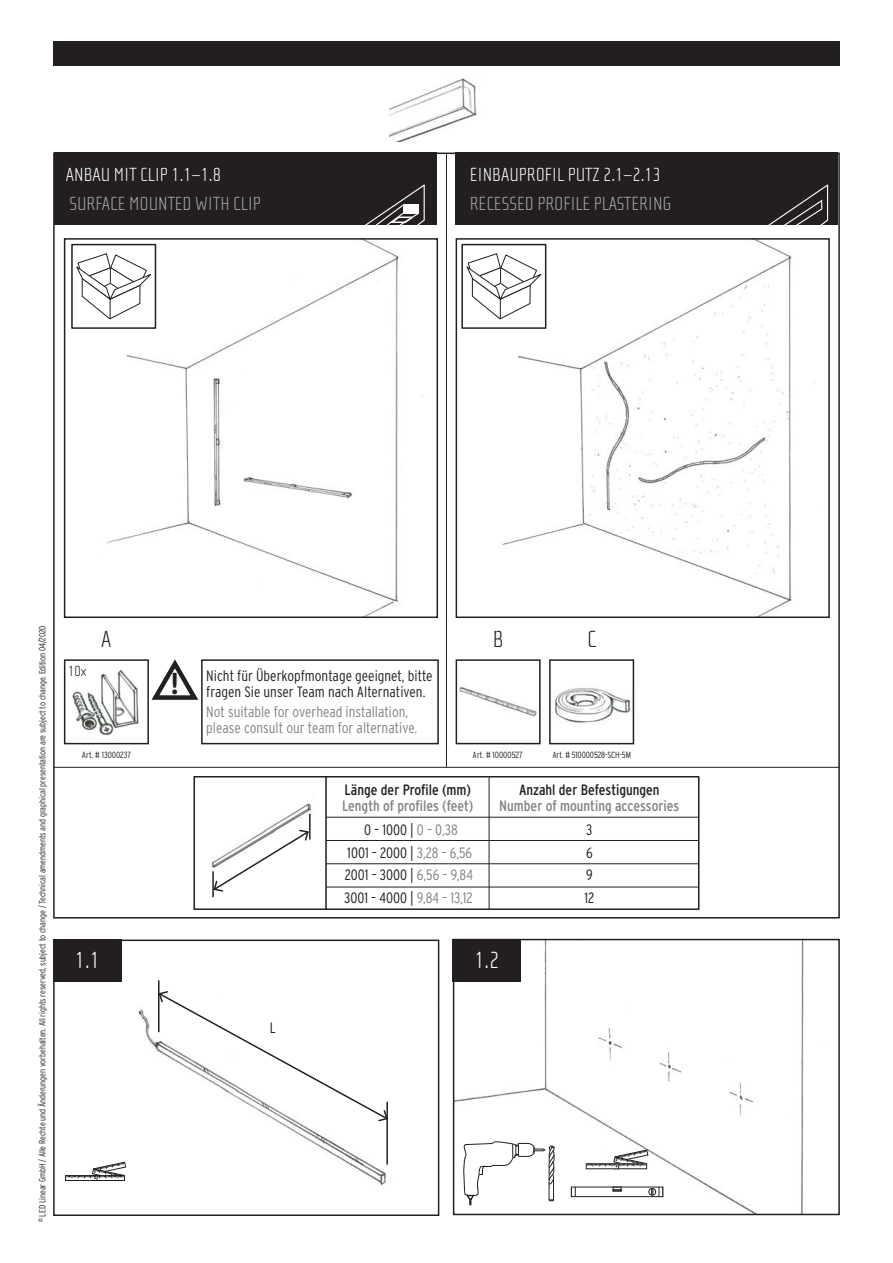
<style>
.page{position:relative;width:893px;height:1263px;background:#fff}
.page>*{position:absolute;margin:0;border:0;box-sizing:border-box;transform-origin:0 0}
.t1{font:700 condensed 30.3px "Interstate";color:#231f20}
.t2{font:100 24px "Cholla Sans OT";color:#fff}
.t3{font:100 24px "Cholla Sans OT";color:#231f20}
.t4{font:100 19.5px "Cholla Sans OT";color:#a6aaac}
.t5{font:100 19.5px "Cholla Sans OT";color:#fff}
.t6{font:300 condensed 15px/16.5px "Interstate";color:#231f20}
.t7{font:300 condensed 15px "Interstate";color:#808285}
.t8{font:condensed 15px "Interstate";color:#808285}
.t9{font:condensed 15px "Interstate";color:#231f20}
.t10{font:100 15px "Cholla Sans OT";color:#231f20}
.t11{font:300 condensed 9px "Interstate";letter-spacing:-.01em;color:#231f20}
.s1{color:#808285}
</style>
<div class="page">
<img style="left:389px;top:78px;width:88px;height:63px">
<div style="left:54px;top:153px;width:383px;height:72px;background:#231f20"></div>
<div style="left:456px;top:153px;width:382px;height:72px;background:#231f20"></div>
<div style="left:53px;top:42px;width:787px;height:24px;background:#231f20"></div>
<img style="left:499px;top:241px;width:316px;height:374px">
<div style="left:456px;top:238px;width:374px;height:380px;border:2px solid #231f20"></div>
<img style="left:98px;top:241px;width:326px;height:374px">
<div style="left:64px;top:238px;width:374px;height:380px;border:2px solid #231f20"></div>
<div style="left:462px;top:245px;width:84px;height:83px;background:#fff"></div>
<div style="left:461px;top:244px;width:85px;height:85px;border:2px solid #231f20"></div>
<svg style="left:466px;top:253px;width:78px;height:67px"></svg>
<hr style="left:53px;top:767px;width:787px;height:1px;background:#231f20">
<img style="left:211px;top:804px;width:102px;height:60px">
<div style="left:193px;top:776px;width:134px;height:134px;border:2px solid #231f20"></div>
<hr style="left:309px;top:814px;width:2px;height:25px;background:#231f20">
<svg style="left:212px;top:829px;width:98px;height:63px"></svg>
<hr style="left:212px;top:871px;width:2px;height:26px;background:#231f20">
<div style="left:325px;top:776px;width:374px;height:134px;border:2px solid #231f20"></div>
<hr style="left:326px;top:817px;width:372px;height:1px;background:#231f20">
<hr style="left:326px;top:840px;width:372px;height:1px;background:#231f20">
<hr style="left:326px;top:863px;width:372px;height:1px;background:#231f20">
<hr style="left:326px;top:887px;width:372px;height:1px;background:#231f20">
<hr style="left:489px;top:776px;width:1px;height:133px;background:#231f20">
<hr style="left:446px;top:154px;width:1px;height:613px;background:#231f20">
<img style="left:72px;top:670px;width:67px;height:65px">
<div style="left:64px;top:659px;width:85px;height:85px;border:2px solid #231f20"></div>
<img style="left:459px;top:686px;width:78px;height:31px">
<div style="left:456px;top:659px;width:85px;height:85px;border:2px solid #231f20"></div>
<img style="left:555px;top:688px;width:76px;height:35px">
<div style="left:549px;top:659px;width:85px;height:85px;border:2px solid #231f20"></div>
<img style="left:456px;top:942px;width:348px;height:270px">
<div style="left:453px;top:939px;width:387px;height:276px;border:2px solid #231f20"></div>
<div style="left:453px;top:939px;width:68px;height:42px;background:#231f20"></div>
<svg style="left:462px;top:1140px;width:201px;height:68px"></svg>
<img style="left:93px;top:977px;width:295px;height:209px">
<div style="left:53px;top:939px;width:386px;height:277px;border:2px solid #231f20"></div>
<div style="left:53px;top:939px;width:68px;height:42px;background:#231f20"></div>
<div style="left:65px;top:1175px;width:32px;height:6px;border:1px solid #231f20"></div>
<svg style="left:67px;top:1161px;width:60px;height:20px"></svg>
<svg style="left:157px;top:990px;width:231px;height:132px"></svg>
<hr style="left:158px;top:980px;width:2px;height:52px;background:#231f20">
<hr style="left:386px;top:1102px;width:2px;height:62px;background:#231f20">
<div style="left:72px;top:245px;width:83px;height:83px;background:#fff"></div>
<div style="left:71px;top:244px;width:85px;height:85px;border:2px solid #231f20"></div>
<svg style="left:76px;top:253px;width:78px;height:67px"></svg>
<svg style="left:768px;top:184px;width:61px;height:41px"></svg>
<svg style="left:365px;top:184px;width:60px;height:41px"></svg>
<svg style="left:148px;top:659px;width:51px;height:43px"></svg>
<div style="left:201px;top:659px;width:238px;height:85px;border:2px solid #231f20"></div>
<p class="t5" style="left:66px;top:164px;width:157px">ANBAU MIT CLIP 1.1–1.8</p>
<p class="t4" style="left:69px;top:193px;width:193px">SURFACE MOUNTED WITH CLIP</p>
<p class="t5" style="left:470px;top:164px;width:193px">EINBAUPROFIL PUTZ 2.1–2.13</p>
<p class="t4" style="left:470px;top:193px;width:203px">RECESSED PROFILE PLASTERING</p>
<p class="t11" style="left:37px;top:1222px;width:598px;rotate:-90deg"><sup>©</sup> LED Linear GmbH / Alle Rechte und Änderungen vorbehalten. All rights reserved, subject to change / Technical amendments and graphical presentation are subject to change. Edition 04/2020</p>
<p class="t3" style="left:101px;top:626px;width:12px">A</p>
<p class="t3" style="left:493px;top:626px;width:12px">B</p>
<p class="t3" style="left:587px;top:626px;width:11px">C</p>
<p class="t10" style="left:68px;top:663px;width:20px">10x</p>
<p class="t1" style="left:171px;top:665px;width:10px">!</p>
<p class="t6" style="left:206px;top:667px;width:228px">Nicht für Überkopfmontage geeignet, bitte fragen Sie unser Team nach Alternativen.</p>
<p class="t7" style="left:206px;top:702px;width:204px">Not suitable for overhead installation,</p>
<p class="t7" style="left:206px;top:719px;width:212px">please consult our team for alternative.</p>
<p class="t11" style="left:82px;top:749px;width:51px">Art. # 13000237</p>
<p class="t11" style="left:473px;top:749px;width:52px">Art. # 10000527</p>
<p class="t11" style="left:552px;top:749px;width:80px">Art. # 510000528-SCH-5M</p>
<p class="t9" style="left:345px;top:780px;width:128px">Länge der Profile (mm)</p>
<p class="t9" style="left:519px;top:780px;width:142px">Anzahl der Befestigungen</p>
<p class="t8" style="left:342px;top:797px;width:133px">Length of profiles (feet)</p>
<p class="t8" style="left:499px;top:797px;width:182px">Number of mounting accessories</p>
<p class="t6" style="left:364px;top:822px;width:95px">0 – 1000 | <span class="s1">0 – 0,38</span></p>
<p class="t6" style="left:586px;top:822px;width:8px">3</p>
<p class="t6" style="left:347px;top:844px;width:126px">1001 – 2000 | <span class="s1">3,28 – 6,56</span></p>
<p class="t6" style="left:586px;top:844px;width:8px">6</p>
<p class="t6" style="left:345px;top:867px;width:130px">2001 – 3000 | <span class="s1">6,56 – 9,84</span></p>
<p class="t6" style="left:586px;top:867px;width:8px">9</p>
<p class="t6" style="left:344px;top:889px;width:130px">3001 – 4000 | <span class="s1">9,84 – 13,12</span></p>
<p class="t6" style="left:584px;top:889px;width:11px">12</p>
<p class="t2" style="left:75px;top:947px;width:27px">1.1</p>
<p class="t2" style="left:474px;top:947px;width:27px">1.2</p>
<p class="t6" style="left:270px;top:1019px;width:7px">L</p>
</div>
